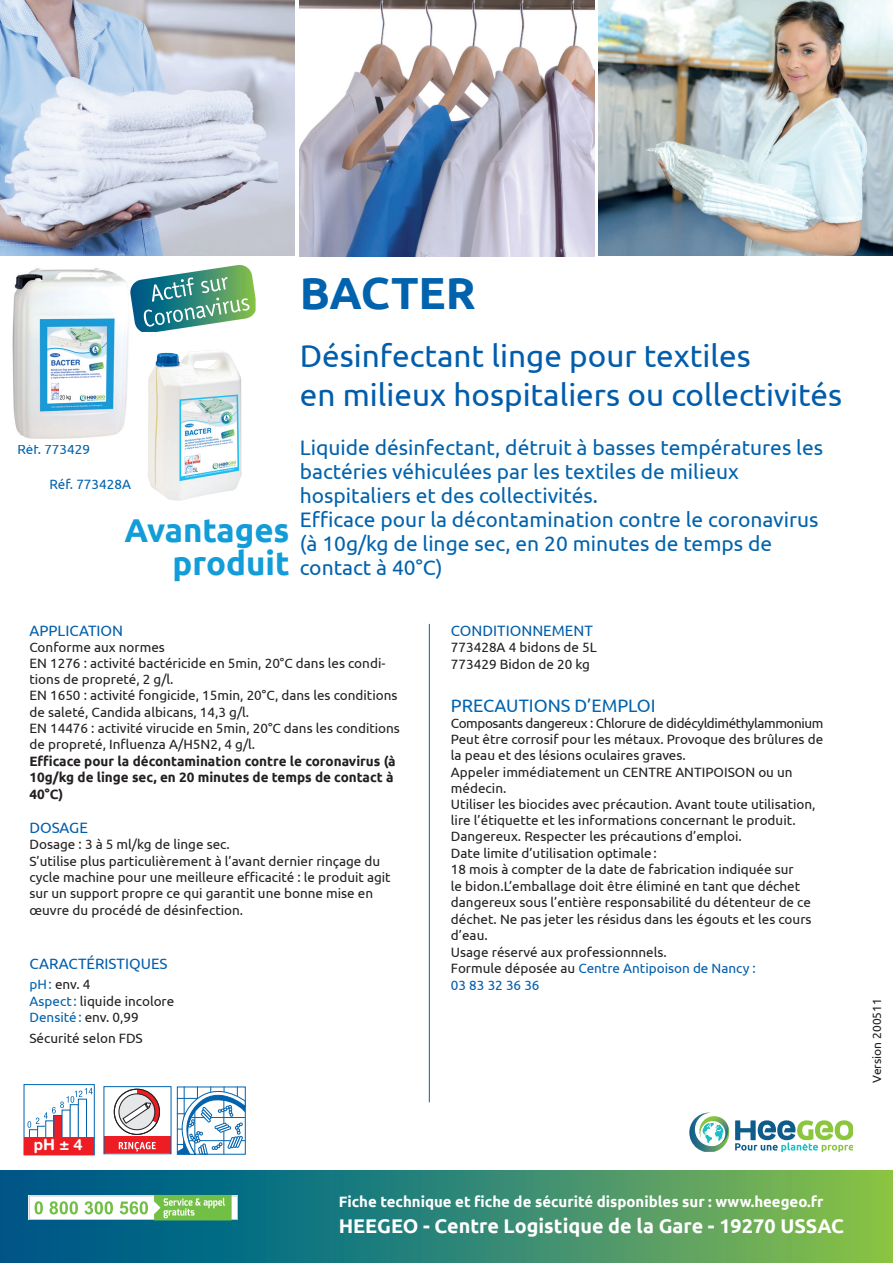
<style>
.page{position:relative;width:893px;height:1263px;background:#fff}
.page>*{position:absolute;margin:0;border:0;box-sizing:border-box;transform-origin:0 0}
.t1{font:700 45px "Ubuntu";color:#0163ae}
.t2{font:700 33px/33px "Ubuntu";color:#129dd9;text-align:right}
.t3{font:31.5px/39px "Ubuntu";color:#015dab}
.t4{font:21px/24px "Ubuntu";color:#0163ae}
.t5{font:700 19.8px "Ubuntu";color:#fff}
.t6{font:18px "Ubuntu";color:#0163ae}
.t7{font:700 15.3px "Helvetica Rounded";color:#fff}
.t8{font:700 15px "Ubuntu";color:#fff}
.t9{font:15px "Ubuntu";color:#015dab}
.t10{font:13.5px/16.4px "Ubuntu";color:#231f20}
.t11{font:700 13.5px/16.5px "Ubuntu";color:#231f20}
.t12{font:13.5px "Ubuntu";color:#0163ae}
.t13{font:12px "Ubuntu";color:#231f20}
.s1{color:#0163ae}
.s2{color:#015dab}
</style>
<div class="page">
<div style="left:0;top:1170px;width:893px;height:93px;background:linear-gradient(to right,#005294,#81bd50)"></div>
<hr style="left:429px;top:624px;width:1px;height:478px;background:#0163ae">
<svg style="left:689px;top:1112px;width:163px;height:40px"></svg>
<img style="left:598px;top:0;width:295px;height:255px">
<img style="left:300px;top:1px;width:295px;height:255px">
<img style="left:0;top:0;width:295px;height:255px">
<svg style="left:29px;top:1195px;width:209px;height:25px"></svg>
<img style="left:12px;top:268px;width:117px;height:171px">
<svg style="left:130px;top:265px;width:126px;height:67px"></svg>
<div style="left:24px;top:1084px;width:71px;height:71px;border:1px solid #0163ae"></div>
<div style="left:29px;top:1129px;width:9px;height:17px;border:1px solid #0163ae"></div>
<div style="left:37px;top:1126px;width:9px;height:22px;border:1px solid #0163ae"></div>
<div style="left:54px;top:1115px;width:8px;height:33px;background:#ee1d23"></div>
<div style="left:78px;top:1099px;width:9px;height:49px;border:1px solid #0163ae"></div>
<div style="left:25px;top:1137px;width:69px;height:17px;background:#ee1d23"></div>
<svg style="left:28px;top:1088px;width:65px;height:40px"></svg>
<div style="left:104px;top:1136px;width:67px;height:17px;background:#ee1d23"></div>
<svg style="left:119px;top:1142px;width:37px;height:9px"></svg>
<svg style="left:119px;top:1094px;width:36px;height:36px"></svg>
<div style="left:119px;top:1094px;width:36px;height:36px;border:1px solid #231f20;border-radius:50%"></div>
<div style="left:114px;top:1089px;width:46px;height:45px;border:1px solid #231f20;border-radius:50%"></div>
<svg style="left:123px;top:1089px;width:37px;height:35px"></svg>
<svg style="left:176px;top:1086px;width:70px;height:69px"></svg>
<img style="left:147px;top:350px;width:95px;height:151px">
<h1 class="t1" style="left:300px;top:266px;width:178px">BACTER</h1>
<p class="t12" style="left:17px;top:441px;width:74px">Réf. 773429</p>
<p class="t12" style="left:49px;top:476px;width:83px">Réf. 773428A</p>
<h2 class="t2" style="left:124px;top:514px;width:167px">Avantages produit</h2>
<h3 class="t3" style="left:300px;top:336px;width:544px">Désinfectant linge pour textiles<br>en milieux hospitaliers ou collectivités</h3>
<p class="t4" style="left:300px;top:434px;width:525px">Liquide désinfectant, détruit à basses températures les bactéries véhiculées par les textiles de milieux hospitaliers et des collectivités.<br>Efficace pour la décontamination contre le coronavirus (à 10g/kg de linge sec, en 20 minutes de temps de contact à 40°C)</p>
<p class="t9" style="left:29px;top:621px;width:95px">APPLICATION</p>
<p class="t10" style="left:29px;top:638px;width:372px">Conforme aux normes<br>EN 1276 : activité bactéricide en 5min, 20°C dans les condi&shy;tions de propreté, 2 g/l.<br>EN 1650 : activité fongicide, 15min, 20°C, dans les conditions de saleté, Candida albicans, 14,3 g/l.<br>EN 14476 : activité virucide en 5min, 20°C dans les conditions de propreté, Influenza A/H5N2, 4 g/l.</p>
<p class="t11" style="left:29px;top:752px;width:368px">Efficace pour la décontamination contre le coronavirus (à<br>10g/kg de linge sec, en 20 minutes de temps de contact à<br>40°C)</p>
<p class="t9" style="left:29px;top:819px;width:60px">DOSAGE</p>
<p class="t10" style="left:29px;top:836px;width:363px">Dosage : 3 à 5 ml/kg de linge sec.<br>S’utilise plus particulièrement à l’avant dernier rinçage du cycle machine pour une meilleure efficacité : le produit agit sur un support propre ce qui garantit une bonne mise en œuvre du procédé de désinfection.</p>
<p class="t9" style="left:29px;top:954px;width:140px">CARACTÉRISTIQUES</p>
<p class="t10" style="left:29px;top:976px;width:146px"><span class="s1">pH:</span> env. 4<br><span class="s1">Aspect :</span> liquide incolore<br><span class="s1">Densité:</span> env. 0,99</p>
<p class="t10" style="left:29px;top:1030px;width:115px">Sécurité selon FDS</p>
<p class="t7" style="left:34px;top:1136px;width:51px">pH ± 4</p>
<p class="t9" style="left:451px;top:621px;width:143px">CONDITIONNEMENT</p>
<p class="t10" style="left:451px;top:638px;width:147px">773428A 4 bidons de 5L<br>773429 Bidon de 20 kg</p>
<h3 class="t6" style="left:451px;top:694px;width:206px">PRECAUTIONS D’EMPLOI</h3>
<p class="t10" style="left:451px;top:714px;width:374px">Composants dangereux : Chlorure de didécyldiméthylammonium Peut être corrosif pour les métaux. Provoque des brûlures de la peau et des lésions oculaires graves.<br>Appeler immédiatement un CENTRE ANTIPOISON ou un médecin.<br>Utiliser les biocides avec précaution. Avant toute utilisation, lire l’étiquette et les informations concernant le produit.<br>Dangereux. Respecter les précautions d’emploi.<br>Date limite d’utilisation optimale:<br>18 mois à compter de la date de fabrication indiquée sur<br>le bidon.L’emballage doit être éliminé en tant que déchet dangereux sous l’entière responsabilité du détenteur de ce déchet. Ne pas jeter les résidus dans les égouts et les cours d’eau.<br>Usage réservé aux professionnnels.<br>Formule déposée au <span class="s2">Centre Antipoison de Nancy :<br>03 83 32 36 36</span></p>
<p class="t8" style="left:339px;top:1192px;width:486px">Fiche technique et fiche de sécurité disponibles sur : www.heegeo.fr</p>
<h3 class="t5" style="left:339px;top:1214px;width:507px">HEEGEO - Centre Logistique de la Gare - 19270 USSAC</h3>
<p class="t13" style="left:869px;top:1083px;width:86px;rotate:-90deg">Version 200511</p>
</div>
